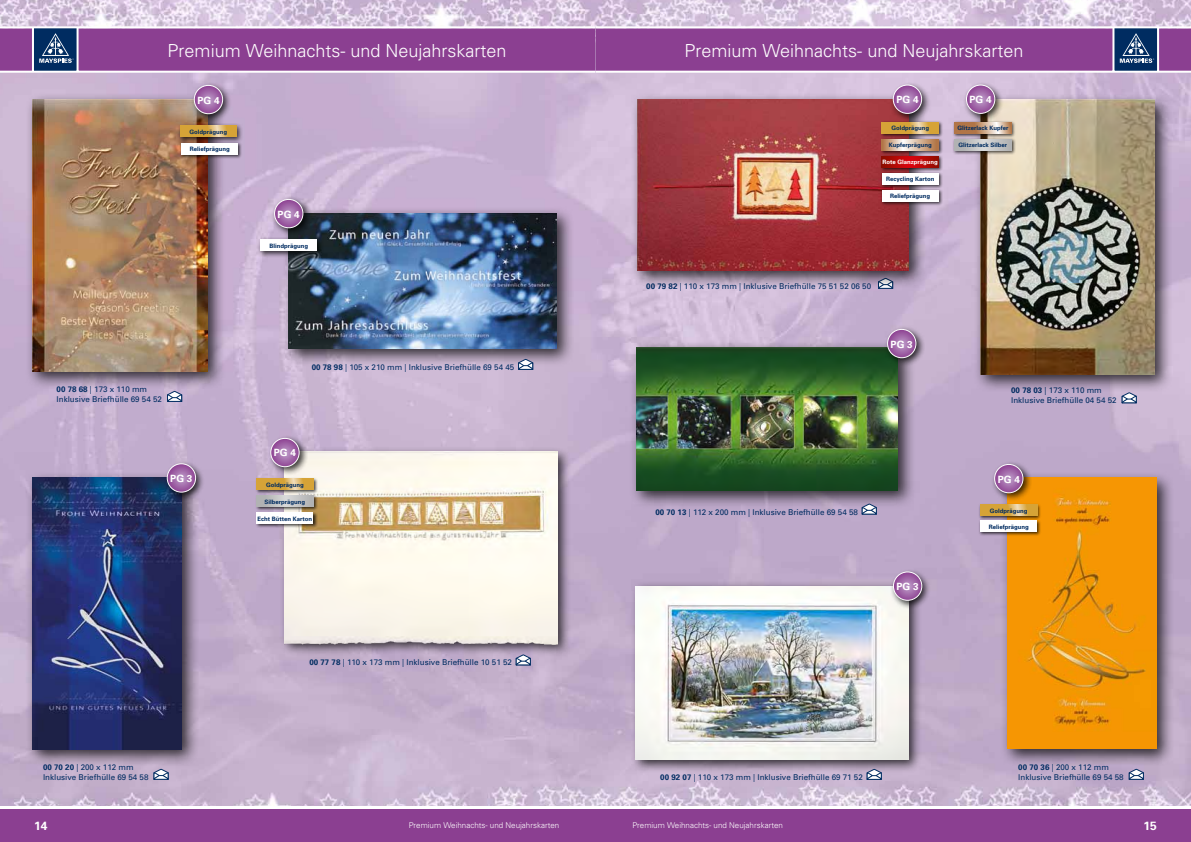
<style>
.page{position:relative;width:1191px;height:842px;background:#fff}
.page>*{position:absolute;margin:0;border:0;box-sizing:border-box;transform-origin:0 0}
.t1{font:300 18px "Univers";color:#fff}
.t2{font:700 12px "Univers";color:#fff}
.t3{font:700 10px "Univers";color:#fff}
.t4{font:8px/10px "Univers";color:#002c61}
.t5{font:300 8px "Univers";color:#fff}
.t6{font:700 6px "Univers";color:#002c61}
.t7{font:700 6px "Univers";color:#fff}
.s1{font-weight:700}
</style>
<div class="page">
<img style="left:0;top:0;width:1191px;height:806px">
<hr style="left:0;top:71px;width:595px;height:2px;background:#fff">
<hr style="left:0;top:26px;width:595px;height:2px;background:#fff">
<svg style="left:0;top:28px;width:1191px;height:43px;background:#864491"></svg>
<div style="left:0;top:809px;width:1191px;height:33px;background:#8b3f91"></div>
<hr style="left:1112px;top:28px;width:2px;height:44px;background:#fff">
<hr style="left:1157px;top:28px;width:2px;height:44px;background:#fff">
<hr style="left:595px;top:71px;width:596px;height:2px;background:#fff">
<hr style="left:595px;top:26px;width:596px;height:2px;background:#fff">
<div style="left:25px;top:92px;width:201px;height:297px;background:#000;opacity:.75"></div>
<img style="left:32px;top:99px;width:176px;height:272px">
<div style="left:177px;top:123px;width:66px;height:21px;background:#000;opacity:.75"></div>
<svg style="left:180px;top:126px;width:57px;height:11px"></svg>
<div style="left:190px;top:82px;width:41px;height:41px;background:#000;opacity:.75"></div>
<svg style="left:194px;top:85px;width:29px;height:29px"></svg>
<div style="left:194px;top:85px;width:29px;height:29px;border:1px solid #fff;border-radius:50%"></div>
<svg style="left:167px;top:391px;width:15px;height:11px"></svg>
<div style="left:25px;top:470px;width:174px;height:296px;background:#000;opacity:.75"></div>
<img style="left:32px;top:478px;width:149px;height:271px">
<div style="left:163px;top:460px;width:41px;height:41px;background:#000;opacity:.75"></div>
<svg style="left:167px;top:464px;width:29px;height:28px"></svg>
<div style="left:167px;top:463px;width:29px;height:30px;border:1px solid #fff;border-radius:50%"></div>
<svg style="left:154px;top:769px;width:14px;height:11px"></svg>
<div style="left:629px;top:340px;width:286px;height:168px;background:#000;opacity:.75"></div>
<img style="left:636px;top:347px;width:261px;height:143px">
<div style="left:883px;top:326px;width:41px;height:41px;background:#000;opacity:.75"></div>
<svg style="left:887px;top:329px;width:29px;height:29px"></svg>
<div style="left:887px;top:329px;width:29px;height:29px;border:1px solid #fff;border-radius:50%"></div>
<svg style="left:862px;top:504px;width:14px;height:10px"></svg>
<svg style="left:878px;top:288px;width:15px;height:1px"></svg>
<div style="left:281px;top:206px;width:293px;height:160px;background:#000;opacity:.75"></div>
<img style="left:289px;top:213px;width:267px;height:136px">
<div style="left:257px;top:237px;width:67px;height:21px;background:#000;opacity:.75"></div>
<div style="left:260px;top:240px;width:57px;height:11px;background:#fff"></div>
<div style="left:271px;top:196px;width:41px;height:41px;background:#000;opacity:.75"></div>
<svg style="left:274px;top:199px;width:29px;height:29px"></svg>
<div style="left:274px;top:199px;width:29px;height:29px;border:1px solid #fff;border-radius:50%"></div>
<svg style="left:518px;top:359px;width:15px;height:11px"></svg>
<div style="left:630px;top:580px;width:291px;height:193px;background:#000;opacity:.75"></div>
<img style="left:636px;top:586px;width:272px;height:174px">
<div style="left:889px;top:568px;width:41px;height:41px;background:#000;opacity:.75"></div>
<svg style="left:893px;top:572px;width:28px;height:28px"></svg>
<div style="left:893px;top:571px;width:29px;height:30px;border:1px solid #fff;border-radius:50%"></div>
<svg style="left:867px;top:769px;width:14px;height:11px"></svg>
<div style="left:279px;top:446px;width:291px;height:211px;background:#000;opacity:.75"></div>
<img style="left:285px;top:452px;width:272px;height:192px">
<svg style="left:516px;top:655px;width:14px;height:10px"></svg>
<div style="left:267px;top:434px;width:41px;height:42px;background:#000;opacity:.75"></div>
<svg style="left:271px;top:438px;width:28px;height:29px"></svg>
<div style="left:270px;top:438px;width:30px;height:29px;border:1px solid #fff;border-radius:50%"></div>
<div style="left:255px;top:511px;width:63px;height:18px;background:#000;opacity:.75"></div>
<div style="left:257px;top:513px;width:56px;height:11px;background:#fff"></div>
<div style="left:255px;top:477px;width:63px;height:17px;background:#000;opacity:.75"></div>
<svg style="left:257px;top:479px;width:56px;height:11px"></svg>
<div style="left:255px;top:494px;width:63px;height:17px;background:#000;opacity:.75"></div>
<svg style="left:257px;top:496px;width:56px;height:11px"></svg>
<div style="left:1000px;top:470px;width:174px;height:296px;background:#000;opacity:.75"></div>
<img style="left:1007px;top:478px;width:149px;height:271px">
<svg style="left:1129px;top:769px;width:14px;height:11px"></svg>
<svg style="left:1122px;top:393px;width:14px;height:10px"></svg>
<div style="left:990px;top:461px;width:41px;height:41px;background:#000;opacity:.75"></div>
<svg style="left:994px;top:464px;width:29px;height:29px"></svg>
<div style="left:994px;top:464px;width:29px;height:29px;border:1px solid #fff;border-radius:50%"></div>
<div style="left:978px;top:503px;width:63px;height:17px;background:#000;opacity:.75"></div>
<svg style="left:980px;top:505px;width:57px;height:11px"></svg>
<div style="left:972px;top:92px;width:200px;height:300px;background:#000;opacity:.75"></div>
<img style="left:980px;top:100px;width:174px;height:274px">
<div style="left:630px;top:92px;width:296px;height:196px;background:#000;opacity:.75"></div>
<img style="left:637px;top:99px;width:271px;height:171px">
<div style="left:889px;top:81px;width:41px;height:41px;background:#000;opacity:.75"></div>
<svg style="left:893px;top:85px;width:28px;height:28px"></svg>
<div style="left:892px;top:85px;width:30px;height:29px;border:1px solid #fff;border-radius:50%"></div>
<div style="left:962px;top:81px;width:41px;height:41px;background:#000;opacity:.75"></div>
<svg style="left:966px;top:85px;width:28px;height:28px"></svg>
<div style="left:966px;top:85px;width:29px;height:29px;border:1px solid #fff;border-radius:50%"></div>
<div style="left:180px;top:141px;width:63px;height:18px;background:#000;opacity:.75"></div>
<div style="left:181px;top:143px;width:57px;height:11px;background:#fff"></div>
<div style="left:880px;top:189px;width:63px;height:17px;background:#000;opacity:.75"></div>
<div style="left:882px;top:190px;width:56px;height:12px;background:#fff"></div>
<div style="left:978px;top:519px;width:63px;height:18px;background:#000;opacity:.75"></div>
<div style="left:980px;top:521px;width:57px;height:11px;background:#fff"></div>
<div style="left:880px;top:121px;width:63px;height:17px;background:#000;opacity:.75"></div>
<svg style="left:882px;top:122px;width:56px;height:12px"></svg>
<div style="left:880px;top:155px;width:63px;height:17px;background:#000;opacity:.75"></div>
<svg style="left:882px;top:156px;width:56px;height:12px"></svg>
<div style="left:880px;top:138px;width:63px;height:17px;background:#000;opacity:.75"></div>
<svg style="left:882px;top:139px;width:56px;height:12px"></svg>
<div style="left:880px;top:172px;width:63px;height:17px;background:#000;opacity:.75"></div>
<div style="left:882px;top:173px;width:56px;height:12px;background:#fff"></div>
<div style="left:952px;top:121px;width:63px;height:17px;background:#000;opacity:.75"></div>
<svg style="left:954px;top:122px;width:57px;height:12px"></svg>
<div style="left:952px;top:138px;width:63px;height:17px;background:#000;opacity:.75"></div>
<svg style="left:954px;top:139px;width:57px;height:12px"></svg>
<h1 class="t1" style="left:168px;top:40px;width:340px">Premium Weihnachts- und Neujahrskarten</h1>
<h1 class="t1" style="left:684px;top:40px;width:340px">Premium Weihnachts- und Neujahrskarten</h1>
<p class="t3" style="left:197px;top:94px;width:24px">PG 4</p>
<p class="t6" style="left:190px;top:128px;width:39px">Goldprägung</p>
<p class="t6" style="left:190px;top:145px;width:42px">Reliefprägung</p>
<p class="t3" style="left:278px;top:208px;width:24px">PG 4</p>
<p class="t6" style="left:269px;top:242px;width:40px">Blindprägung</p>
<p class="t4" style="left:57px;top:384px;width:107px"><span class="s1">00 78 68</span> | 173 x 110 mm<br>Inklusive Briefhülle 69 54 52</p>
<p class="t3" style="left:170px;top:472px;width:24px">PG 3</p>
<p class="t4" style="left:312px;top:362px;width:204px"><span class="s1">00 78 98</span> | 105 x 210 mm | Inklusive Briefhülle 69 54 45</p>
<p class="t3" style="left:274px;top:446px;width:24px">PG 4</p>
<p class="t6" style="left:266px;top:481px;width:39px">Goldprägung</p>
<p class="t6" style="left:265px;top:498px;width:42px">Silberprägung</p>
<p class="t6" style="left:258px;top:515px;width:56px">Echt Bütten Karton</p>
<p class="t4" style="left:43px;top:762px;width:107px"><span class="s1">00 70 20</span> | 200 x 112 mm<br>Inklusive Briefhülle 69 54 58</p>
<p class="t4" style="left:309px;top:658px;width:204px"><span class="s1">00 77 78</span> | 110 x 173 mm | Inklusive Briefhülle 10 51 52</p>
<p class="t3" style="left:896px;top:94px;width:24px">PG 4</p>
<p class="t3" style="left:969px;top:94px;width:24px">PG 4</p>
<p class="t6" style="left:891px;top:125px;width:39px">Goldprägung</p>
<p class="t7" style="left:882px;top:159px;width:57px">Rote Glanzprägung</p>
<p class="t6" style="left:888px;top:142px;width:45px">Kupferprägung</p>
<p class="t6" style="left:886px;top:176px;width:50px">Recycling Karton</p>
<p class="t6" style="left:890px;top:193px;width:42px">Reliefprägung</p>
<p class="t6" style="left:957px;top:125px;width:53px">Glitzerlack Kupfer</p>
<p class="t6" style="left:958px;top:142px;width:50px">Glitzerlack Silber</p>
<p class="t4" style="left:646px;top:281px;width:226px"><span class="s1">00 79 82</span> | 110 x 173 mm | Inklusive Briefhülle 75 51 52 06 50</p>
<p class="t3" style="left:890px;top:338px;width:24px">PG 3</p>
<p class="t4" style="left:655px;top:507px;width:204px"><span class="s1">00 70 13</span> | 112 x 200 mm | Inklusive Briefhülle 69 54 58</p>
<p class="t3" style="left:896px;top:580px;width:24px">PG 3</p>
<p class="t4" style="left:1011px;top:385px;width:107px"><span class="s1">00 78 03</span> | 173 x 110 mm<br>Inklusive Briefhülle 04 54 52</p>
<p class="t3" style="left:997px;top:473px;width:24px">PG 4</p>
<p class="t6" style="left:990px;top:507px;width:39px">Goldprägung</p>
<p class="t6" style="left:988px;top:523px;width:42px">Reliefprägung</p>
<p class="t4" style="left:660px;top:772px;width:204px"><span class="s1">00 92 07</span> | 110 x 173 mm | Inklusive Briefhülle 69 71 52</p>
<p class="t4" style="left:1018px;top:762px;width:107px"><span class="s1">00 70 36</span> | 200 x 112 mm<br>Inklusive Briefhülle 69 54 58</p>
<h2 class="t2" style="left:34px;top:818px;width:15px">14</h2>
<p class="t5" style="left:409px;top:821px;width:152px">Premium Weihnachts- und Neujahrskarten</p>
<p class="t5" style="left:632px;top:821px;width:152px">Premium Weihnachts- und Neujahrskarten</p>
<h2 class="t2" style="left:1143px;top:818px;width:15px">15</h2>
</div>
